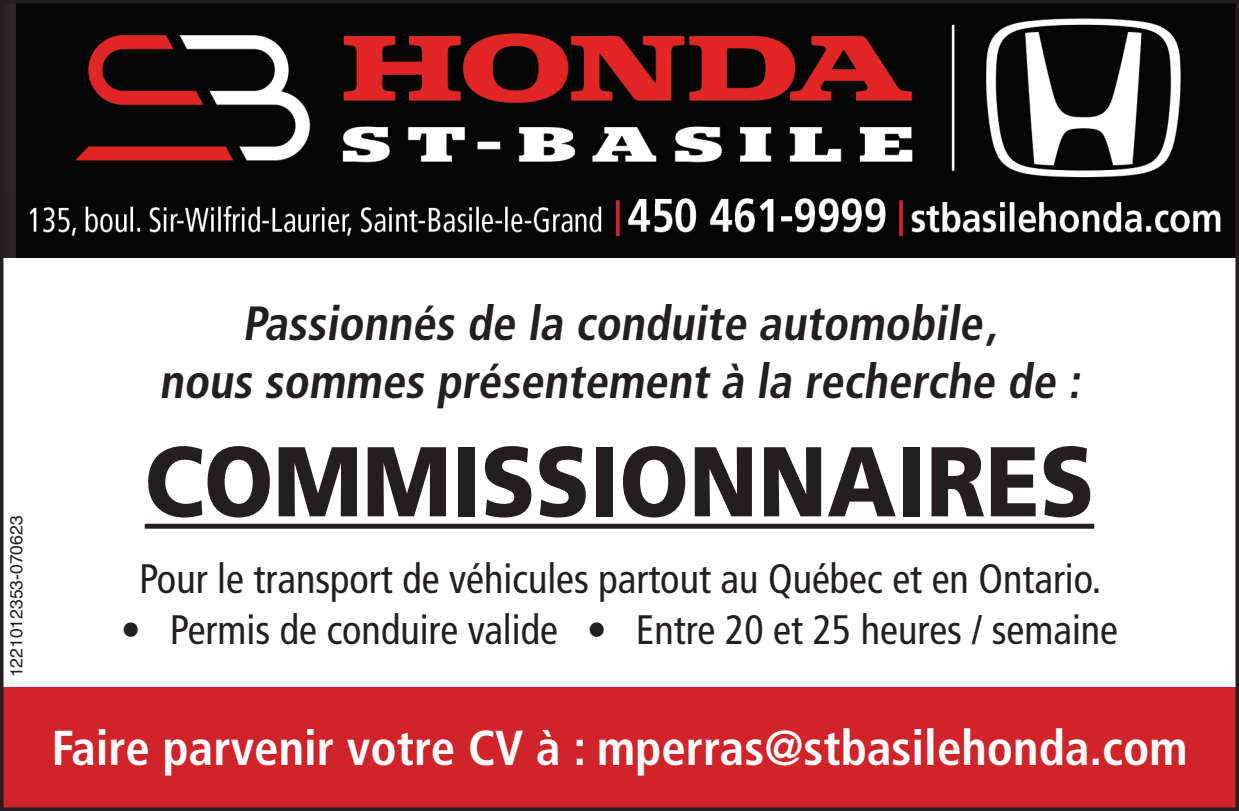
<style>
.page{position:relative;width:1239px;height:811px;background:#fff}
.page>*{position:absolute;margin:0;border:0;box-sizing:border-box;transform-origin:0 0}
.t1{font:900 99.05px "Frutiger LT Std";color:#231f20;scale:.9 1}
.t2{font:700 condensed 49px "Frutiger LT Std";color:#fff}
.t3{font:700 condensed 47.95px/57.4px "Frutiger LT Std";color:#231f20;text-align:center}
.t4{font:condensed 40.95px "Frutiger LT Std";color:#231f20}
.t5{font:17.5px "Helvetica";color:#231f20}
</style>
<div class="page">
<img style="left:5px;top:5px;width:1229px;height:252px">
<div style="left:145px;top:523px;width:949px;height:5px;background:#231f20"></div>
<div style="left:0;top:686px;width:1239px;height:124px;background:#d1232a"></div>
<div style="left:0;top:0;width:1239px;height:810px;border:4px solid #231f20"></div>
<p class="t5" style="left:3px;top:676px;width:163px;rotate:-90deg">1221012353-070623</p>
<p class="t3" style="left:159px;top:294px;width:930px">Passionnés de la conduite automobile ,<br>nous sommes présentement à la recherche de :</p>
<h1 class="t1" style="left:145px;top:421px;width:1057px">COMMISSIONNAIRES</h1>
<p class="t4" style="left:139px;top:554px;width:964px">Pour le transport de véhicules partout au Québec et en Ontario.</p>
<p class="t4" style="left:121px;top:605px;width:999px">• Permis de conduire valide • Entre 20 et 25 heures / semaine</p>
<p class="t2" style="left:51px;top:718px;width:1138px">Faire parvenir votre CV à : mperras@stbasilehonda.com</p>
</div>
